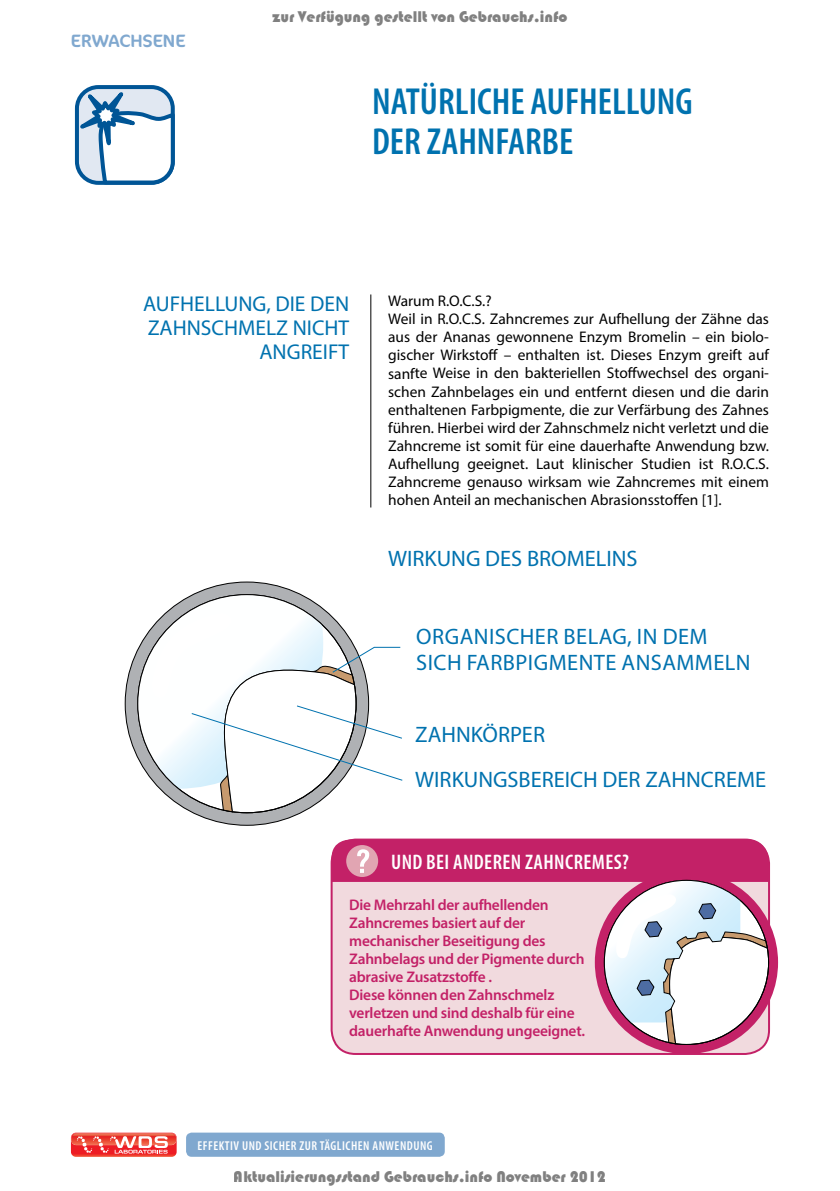
<style>
.page{position:relative;width:840px;height:1191px;background:#fff}
.page>*{position:absolute;margin:0;border:0;box-sizing:border-box;transform-origin:0 0}
.t1{font:600 condensed 37.8px/39.6px "Myriad Pro";color:#0072af}
.t2{font:22.4px/45px "Myriad Pro";color:#0072af}
.t3{font:21.6px/24.2px "Myriad Pro";color:#0072af;text-align:right}
.t4{font:600 condensed 21.2px "Myriad Pro";letter-spacing:.02em;color:#fff}
.t5{font:18px "Regina";color:#80a8cf}
.t6{font:16px "Bauhaus 93";color:rgb(0 0 0/.5)}
.t7{font:15.4px/18px "Myriad Pro";color:#000}
.t8{font:600 15.4px/18px "Myriad Pro";letter-spacing:-.015em;color:#c32167}
.t9{font:600 condensed 12.8px "Myriad Pro";letter-spacing:.04em;color:#fff}
</style>
<div class="page">
<div style="left:186px;top:1132px;width:258px;height:24px;background:#80a8cf;border-radius:6px"></div>
<svg style="left:71px;top:1132px;width:105px;height:24px;background:#f06963"></svg>
<div style="left:331px;top:839px;width:437px;height:215px;background:#f1dade;border-radius:24px"></div>
<div style="left:594px;top:871px;width:183px;height:183px;background:#c32167;border-radius:50%"></div>
<svg style="left:74px;top:85px;width:101px;height:100px"></svg>
<hr style="left:370px;top:294px;width:1px;height:213px;background:#000">
<div style="left:125px;top:582px;width:243px;height:243px;background:#afb1b4;border-radius:50%"></div>
<svg style="left:138px;top:594px;width:265px;height:219px"></svg>
<svg style="left:331px;top:839px;width:437px;height:206px"></svg>
<p class="t5" style="left:71px;top:31px;width:116px">ERWACHSENE</p>
<p class="t6" style="left:272px;top:7px;width:296px">zur Verfügung gestellt von Gebrauchs.info</p>
<h1 class="t1" style="left:372px;top:83px;width:322px">NATÜRLICHE AUFHELLUNG<br>DER ZAHNFARBE</h1>
<h3 class="t3" style="left:143px;top:291px;width:207px">AUFHELLUNG, DIE DEN<br>ZAHNSCHMELZ NICHT<br>ANGREIFT</h3>
<p class="t7" style="left:388px;top:292px;width:382px">Warum R.O.C.S.?<br>Weil in R.O.C.S. Zahncremes zur Aufhellung der Zähne das aus der Ananas gewonnene Enzym Bromelin – ein biolo&shy;gischer Wirkstoff – enthalten ist. Dieses Enzym greift auf sanfte Weise in den bakteriellen Stoffwechsel des organi&shy;schen Zahnbelages ein und entfernt diesen und die darin enthaltenen Farbpigmente, die zur Verfärbung des Zahnes führen. Hierbei wird der Zahnschmelz nicht verletzt und die Zahncreme ist somit für eine dauerhafte Anwendung bzw.<br>Aufhellung geeignet. Laut klinischer Studien ist R.O.C.S.<br>Zahncreme genauso wirksam wie Zahncremes mit einem hohen Anteil an mechanischen Abrasionsstoffen [1].</p>
<h2 class="t2" style="left:388px;top:535px;width:251px">WIRKUNG DES BROMELINS</h2>
<h2 class="t2" style="left:416px;top:614px;width:30px">Organischer</h2>
<h2 class="t2" style="left:563px;top:614px;width:26px">Belag</h2>
<h2 class="t2" style="left:627px;top:614px;width:51px">, in dem</h2>
<h2 class="t2" style="left:416px;top:639px;width:12px">sich</h2>
<h2 class="t2" style="left:466px;top:639px;width:24px">Farbpigmente</h2>
<h2 class="t2" style="left:621px;top:639px;width:16px">ansammeln</h2>
<h2 class="t2" style="left:415px;top:711px;width:352px">ZAHNKÖRPER<br>WIRKUNGSBEREICH DER ZAHNCREME</h2>
<h3 class="t4" style="left:391px;top:850px;width:239px">UND BEI ANDEREN ZAHNCREMES?</h3>
<p class="t8" style="left:349px;top:895px;width:237px">Die Mehrzahl der aufhellenden<br>Zahncremes basiert auf der mechanischer Beseitigung des<br>Zahnbelags und der Pigmente durch abrasive Zusatzstoffe .<br>Diese können den Zahnschmelz verletzen und sind deshalb für eine dauerhafte Anwendung ungeeignet.</p>
<p class="t9" style="left:197px;top:1138px;width:237px">EFFEKTIV UND SICHER ZUR TÄGLICHEN ANWENDUNG</p>
<p class="t6" style="left:234px;top:1167px;width:373px">Aktualisierungsstand Gebrauchs.info November 2012</p>
</div>
